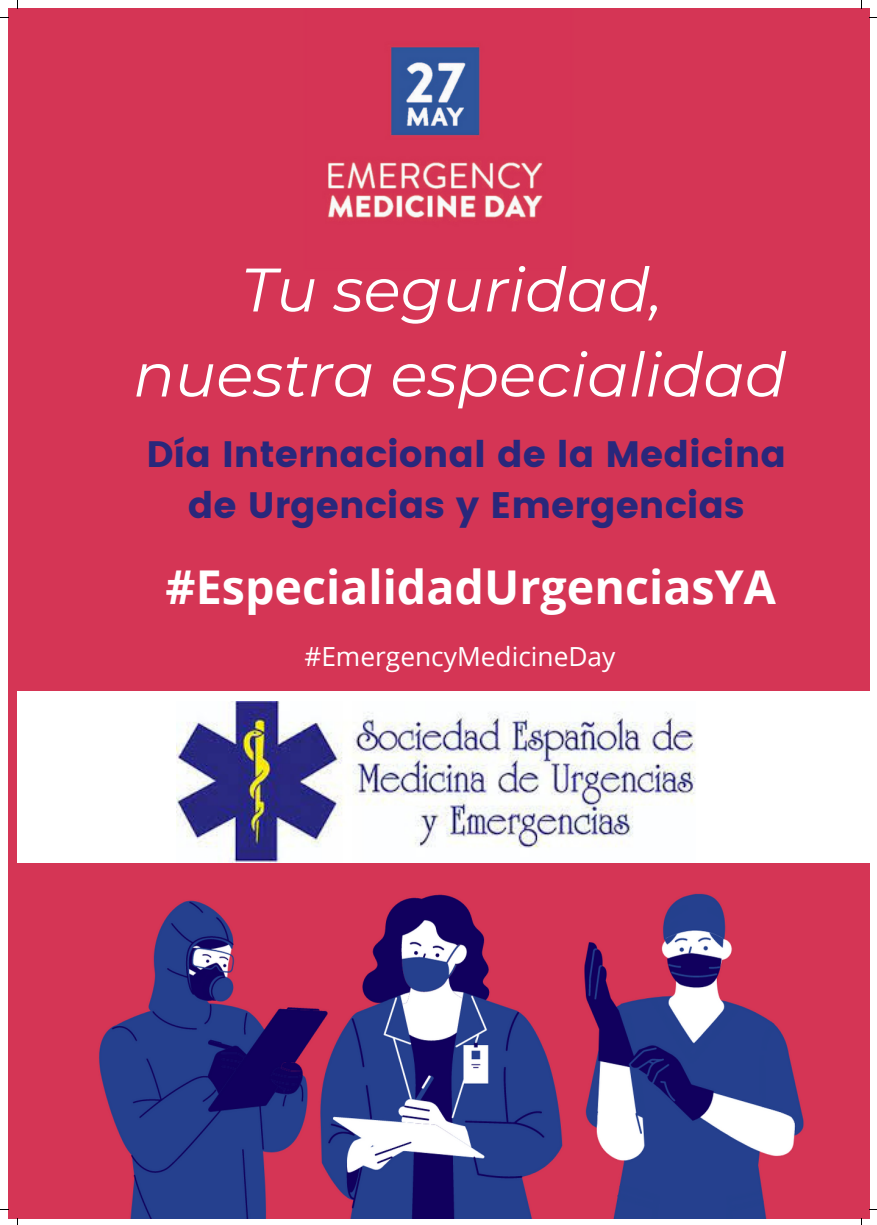
<style>
.page{position:relative;width:877px;height:1225px;background:#fff}
.page>*{position:absolute;margin:0;border:0;box-sizing:border-box;transform-origin:0 0}
.t1{font:italic 61.3px "Montserrat";color:#fff}
.t2{font:700 46.6px "Open Sans";color:#fff}
.t3{font:36.7px/51.3px "Poppins";color:#29277b;text-align:center}
.t4{font:26.3px "Open Sans";color:#fff}
</style>
<div class="page">
<img style="left:8px;top:8px;width:861px;height:1210px">
<div style="left:17px;top:691px;width:852px;height:171px;background:#fff"></div>
<img style="left:176px;top:701px;width:520px;height:161px">
<p class="t1" style="left:241px;top:252px;width:423px">Tu seguridad,</p>
<p class="t1" style="left:133px;top:337px;width:654px">nuestra especialidad</p>
<p class="t3" style="left:146px;top:428px;width:641px">Día Internacional de la Medicina de Urgencias y Emergencias</p>
<p class="t2" style="left:165px;top:553px;width:611px">#EspecialidadUrgenciasYA</p>
<p class="t4" style="left:304px;top:638px;width:312px">#EmergencyMedicineDay</p>
</div>
